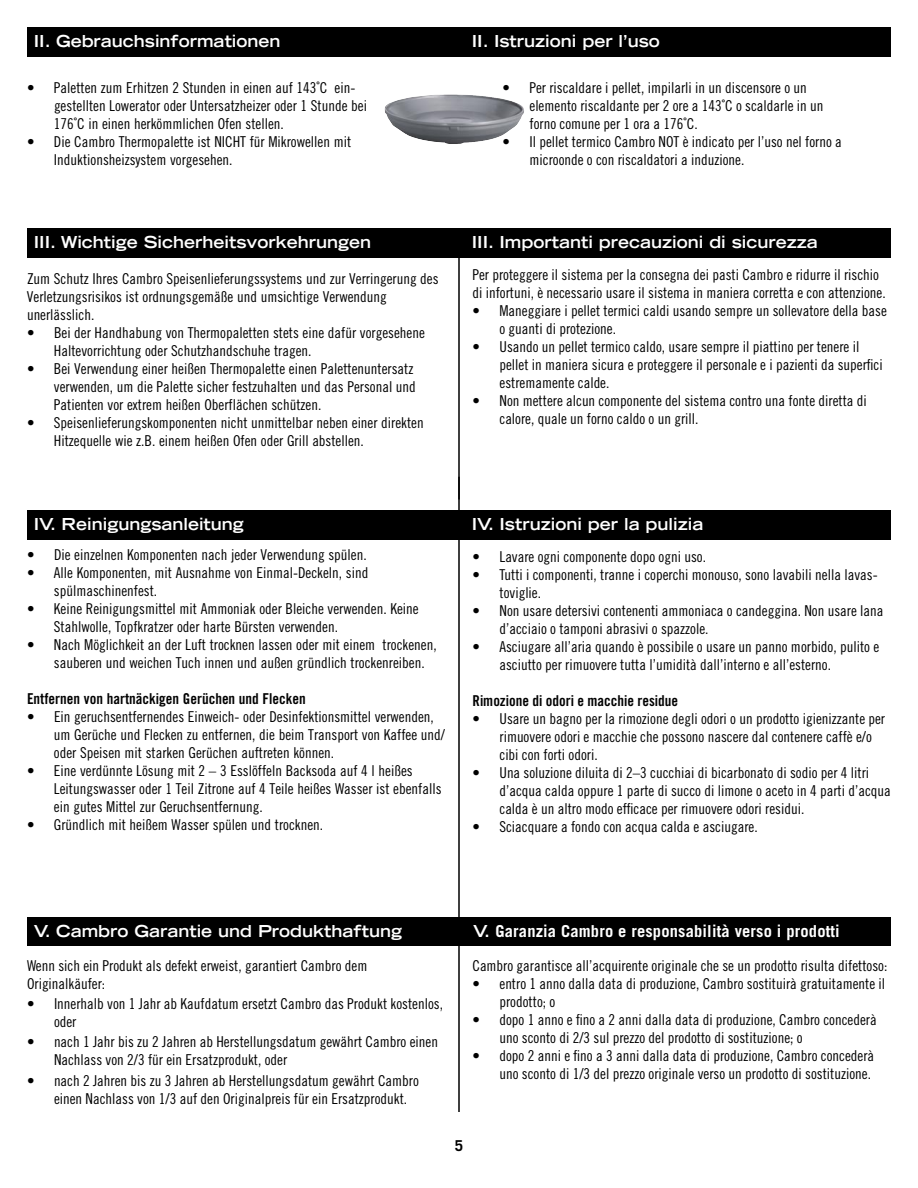
<style>
.page{position:relative;width:918px;height:1188px;background:#fff}
.page>*{position:absolute;margin:0;border:0;box-sizing:border-box;transform-origin:0 0}
.t1{font:700 expanded 16.5px "Trade Gothic LH";color:#fff}
.t2{font:700 16.5px "Trade Gothic";letter-spacing:.01em;color:#fff}
.t3{font:15px/18px "Trade Gothic Cond Eighteen";color:#000}
.t4{font:15px "Trade Gothic Bold Cond Twenty";color:#000}
.s1{font-family:"Trade Gothic LH";font-stretch:expanded}
</style>
<div class="page">
<div style="left:27px;top:27px;width:864px;height:30px;background:#000"></div>
<div style="left:27px;top:228px;width:864px;height:30px;background:#000"></div>
<hr style="left:458px;top:239px;width:2px;height:261px;background:#000">
<img style="left:384px;top:94px;width:140px;height:50px">
<div style="left:27px;top:510px;width:864px;height:30px;background:#000"></div>
<div style="left:27px;top:917px;width:864px;height:29px;background:#000"></div>
<hr style="left:458px;top:477px;width:2px;height:635px;background:#000">
<p class="t1" style="left:34px;top:30px;width:248px">II. Gebrauchsinformationen</p>
<p class="t1" style="left:472px;top:30px;width:190px">II. Istruzioni per l’uso</p>
<p class="t3" style="left:27px;top:78px;width:9px">•</p>
<p class="t3" style="left:27px;top:132px;width:9px">•</p>
<p class="t3" style="left:54px;top:78px;width:315px">Paletten zum Erhitzen 2 Stunden in einen auf 143˚C ein&shy;gestellten Lowerator oder Untersatzheizer oder 1 Stunde bei 176˚C in einen herkömmlichen Ofen stellen.<br>Die Cambro Thermopalette ist NICHT für Mikrowellen mit Induktionsheizsystem vorgesehen.</p>
<p class="t3" style="left:502px;top:78px;width:9px">•</p>
<p class="t3" style="left:502px;top:132px;width:9px">•</p>
<p class="t3" style="left:530px;top:78px;width:314px">Per riscaldare i pellet, impilarli in un discensore o un elemento riscaldante per 2 ore a 143˚C o scaldarle in un forno comune per 1 ora a 176˚C.<br>Il pellet termico Cambro NOT è indicato per l’uso nel forno a microonde o con riscaldatori a induzione.</p>
<p class="t1" style="left:34px;top:232px;width:339px">III. Wichtige Sicherheitsvorkehrungen</p>
<p class="t1" style="left:472px;top:232px;width:348px">III. Importanti precauzioni di sicurezza</p>
<p class="t3" style="left:27px;top:270px;width:413px">Zum Schutz Ihres Cambro Speisenlieferungssystems und zur Verringerung des<br>Verletzungsrisikos ist ordnungsgemäße und umsichtige Verwendung unerlässlich.</p>
<p class="t3" style="left:54px;top:324px;width:372px">Bei der Handhabung von Thermopaletten stets eine dafür vorgesehene Haltevorrichtung oder Schutzhandschuhe tragen.<br>Bei Verwendung einer heißen Thermopalette einen Palettenuntersatz verwenden, um die Palette sicher festzuhalten und das Personal und Patienten vor extrem heißen Oberflächen schützen.<br>Speisenlieferungskomponenten nicht unmittelbar neben einer direkten Hitzequelle wie z.B. einem heißen Ofen oder Grill abstellen.</p>
<p class="t3" style="left:472px;top:265px;width:408px">Per proteggere il sistema per la consegna dei pasti Cambro e ridurre il rischio</p>
<p class="t3" style="left:472px;top:283px;width:413px">di infortuni, è necessario usare il sistema in maniera corretta e con attenzione.</p>
<p class="t3" style="left:500px;top:301px;width:389px">Maneggiare i pellet termici caldi usando sempre un sollevatore della base</p>
<p class="t3" style="left:500px;top:319px;width:116px">o guanti di protezione.</p>
<p class="t3" style="left:500px;top:337px;width:361px">Usando un pellet termico caldo, usare sempre il piattino per tenere il</p>
<p class="t3" style="left:500px;top:355px;width:385px">pellet in maniera sicura e proteggere il personale e i pazienti da superfici</p>
<p class="t3" style="left:500px;top:373px;width:109px">estremamente calde.</p>
<p class="t3" style="left:500px;top:391px;width:369px">Non mettere alcun componente del sistema contro una fonte diretta di</p>
<p class="t3" style="left:500px;top:409px;width:198px">calore, quale un forno caldo o un grill.</p>
<p class="t3" style="left:472px;top:301px;width:9px">•</p>
<p class="t3" style="left:472px;top:337px;width:9px">•</p>
<p class="t3" style="left:27px;top:324px;width:9px">•</p>
<p class="t3" style="left:27px;top:360px;width:9px">•</p>
<p class="t3" style="left:472px;top:391px;width:9px">•</p>
<p class="t3" style="left:27px;top:414px;width:9px">•</p>
<p class="t1" style="left:34px;top:513px;width:212px">IV. Reinigungsanleitung</p>
<p class="t1" style="left:472px;top:513px;width:233px">IV. Istruzioni per la pulizia</p>
<p class="t3" style="left:54px;top:545px;width:384px">Die einzelnen Komponenten nach jeder Verwendung spülen.<br>Alle Komponenten, mit Ausnahme von Einmal-Deckeln, sind spülmaschinenfest.<br>Keine Reinigungsmittel mit Ammoniak oder Bleiche verwenden. Keine Stahlwolle, Topfkratzer oder harte Bürsten verwenden.<br>Nach Möglichkeit an der Luft trocknen lassen oder mit einem trockenen, sauberen und weichen Tuch innen und außen gründlich trockenreiben.</p>
<p class="t4" style="left:27px;top:689px;width:280px">Entfernen von hartnäckigen Gerüchen und Flecken</p>
<p class="t3" style="left:54px;top:707px;width:393px">Ein geruchsentfernendes Einweich- oder Desinfektionsmittel verwenden, um Gerüche und Flecken zu entfernen, die beim Transport von Kaffee und/ oder Speisen mit starken Gerüchen auftreten können.<br>Eine verdünnte Lösung mit 2 – 3 Esslöffeln Backsoda auf 4 l heißes Leitungswasser oder 1 Teil Zitrone auf 4 Teile heißes Wasser ist ebenfalls ein gutes Mittel zur Geruchsentfernung.<br>Gründlich mit heißem Wasser spülen und trocknen.</p>
<p class="t3" style="left:500px;top:547px;width:386px">Lavare ogni componente dopo ogni uso.<br>Tutti i componenti, tranne i coperchi monouso, sono lavabili nella lavas&shy;toviglie.<br>Non usare detersivi contenenti ammoniaca o candeggina. Non usare lana d’acciaio o tamponi abrasivi o spazzole.<br>Asciugare all’aria quando è possibile o usare un panno morbido, pulito e asciutto per rimuovere tutta l’umidità dall’interno e all’esterno.</p>
<p class="t4" style="left:472px;top:691px;width:207px">Rimozione di odori e macchie residue</p>
<p class="t3" style="left:500px;top:709px;width:393px">Usare un bagno per la rimozione degli odori o un prodotto igienizzante per rimuovere odori e macchie che possono nascere dal contenere caffè e/o cibi con forti odori.<br>Una soluzione diluita di 2–3 cucchiai di bicarbonato di sodio per 4 litri d’acqua calda oppure 1 parte di succo di limone o aceto in 4 parti d’acqua calda è un altro modo efficace per rimuovere odori residui.<br>Sciacquare a fondo con acqua calda e asciugare.</p>
<p class="t3" style="left:27px;top:545px;width:9px">• •</p>
<p class="t3" style="left:27px;top:599px;width:9px">•</p>
<p class="t3" style="left:27px;top:635px;width:9px">•</p>
<p class="t3" style="left:472px;top:547px;width:9px">• •</p>
<p class="t3" style="left:472px;top:601px;width:9px">•</p>
<p class="t3" style="left:472px;top:637px;width:9px">•</p>
<p class="t3" style="left:27px;top:707px;width:9px">•</p>
<p class="t3" style="left:472px;top:709px;width:9px">•</p>
<p class="t3" style="left:27px;top:761px;width:9px">•</p>
<p class="t3" style="left:472px;top:763px;width:9px">•</p>
<p class="t3" style="left:27px;top:815px;width:9px">•</p>
<p class="t3" style="left:472px;top:817px;width:9px">•</p>
<p class="t1" style="left:34px;top:921px;width:370px">V. Cambro Garantie und Produkthaftung</p>
<p class="t2" style="left:473px;top:921px;width:368px"><span class="s1">V.</span> Garanzia Cambro e responsabilità verso i prodotti</p>
<p class="t3" style="left:27px;top:957px;width:342px">Wenn sich ein Produkt als defekt erweist, garantiert Cambro dem<br>Originalkäufer:</p>
<p class="t3" style="left:54px;top:995px;width:391px">Innerhalb von 1 Jahr ab Kaufdatum ersetzt Cambro das Produkt kostenlos, oder</p>
<p class="t3" style="left:54px;top:1033px;width:386px">nach 1 Jahr bis zu 2 Jahren ab Herstellungsdatum gewährt Cambro einen<br>Nachlass von 2/3 für ein Ersatzprodukt, oder</p>
<p class="t3" style="left:54px;top:1071px;width:366px">nach 2 Jahren bis zu 3 Jahren ab Herstellungsdatum gewährt Cambro einen Nachlass von 1/3 auf den Originalpreis für ein Ersatzprodukt.</p>
<p class="t3" style="left:500px;top:957px;width:389px;text-indent:-27px">Cambro garantisce all’acquirente originale che se un prodotto risulta difettoso: entro 1 anno dalla data di produzione, Cambro sostituirà gratuitamente il prodotto; o<br>dopo 1 anno e fino a 2 anni dalla data di produzione, Cambro concederà uno sconto di 2/3 sul prezzo del prodotto di sostituzione; o<br>dopo 2 anni e fino a 3 anni dalla data di produzione, Cambro concederà uno sconto di 1/3 del prezzo originale verso un prodotto di sostituzione.</p>
<p class="t3" style="left:472px;top:975px;width:9px">•</p>
<p class="t3" style="left:472px;top:1011px;width:9px">•</p>
<p class="t3" style="left:472px;top:1047px;width:9px">•</p>
<p class="t3" style="left:27px;top:995px;width:9px">•</p>
<p class="t3" style="left:27px;top:1033px;width:9px">•</p>
<p class="t3" style="left:27px;top:1071px;width:9px">•</p>
</div>
